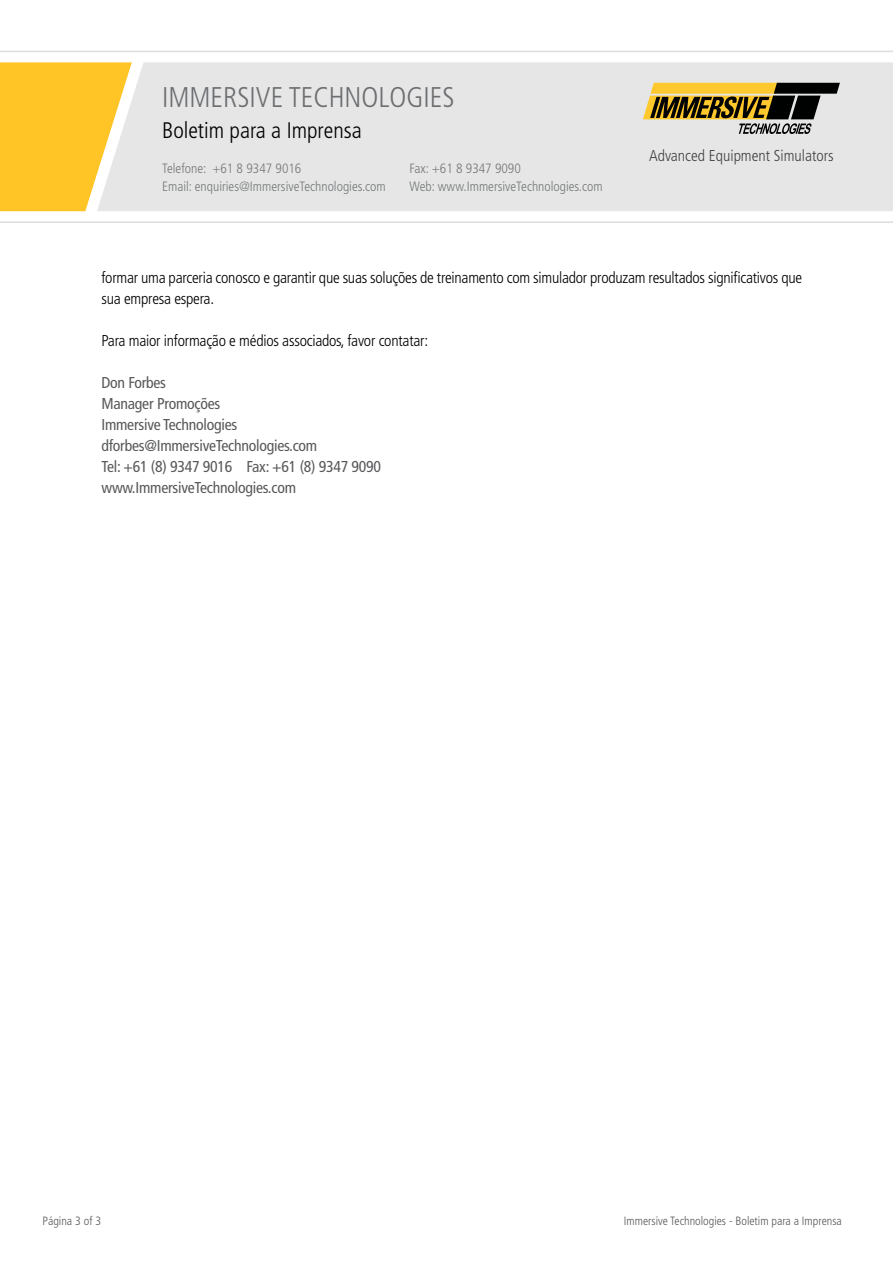
<style>
.page{position:relative;width:893px;height:1263px;background:#fff}
.page>*{position:absolute;margin:0;border:0;box-sizing:border-box;transform-origin:0 0}
.t1{font:300 condensed 28.5px "Frutiger";color:#6d6e71}
.t2{font:300 condensed 22.5px "Frutiger";color:#000}
.t3{font:300 condensed 22.5px "Frutiger LT Std";color:#000}
.t4{font:300 condensed 15.75px/21px "Frutiger LT Std";letter-spacing:-.015em;color:#000}
.t5{font:condensed 15.75px/21px "Frutiger LT Std";letter-spacing:-.015em;color:#58595b}
.t6{font:300 condensed 15.75px "Frutiger LT Std";color:#434345}
.t7{font:300 condensed 13.5px "Frutiger";color:#77787b}
.t8{font:300 condensed 13.5px "Frutiger LT Std";color:#77787b}
.t9{font:300 condensed 12px "Frutiger";color:#58595b}
</style>
<div class="page">
<div style="left:0;top:62px;width:97px;height:149px;background:#ffc425"></div>
<div style="left:97px;top:62px;width:796px;height:149px;background:#e5e6e5"></div>
<hr style="left:0;top:51px;width:893px;height:1px;background:#dcddde">
<hr style="left:0;top:221px;width:893px;height:2px;background:#dcddde">
<svg style="left:643px;top:83px;width:197px;height:51px;background:#998b60"></svg>
<h1 class="t1" style="left:162px;top:81px;width:294px">IMMERSIVE TECHNOLOGIES</h1>
<h2 class="t2" style="left:162px;top:118px;width:201px">Boletim para a Imprensa</h2>
<p class="t7" style="left:162px;top:161px;width:141px">Telefone: +61 8 9347 9016</p>
<p class="t7" style="left:410px;top:161px;width:113px">Fax: +61 8 9347 9090</p>
<p class="t7" style="left:162px;top:179px;width:225px">Email: enquiries@ImmersiveTechnologies.com</p>
<p class="t7" style="left:410px;top:179px;width:194px">Web: www.ImmersiveTechnologies.com</p>
<h2 class="t3" style="left:162px;top:118px;width:121px">Media Rele se</h2>
<p class="t8" style="left:162px;top:161px;width:131px">Phone: +61 8 9347 9016</p>
<p class="t6" style="left:649px;top:147px;width:186px">Advanced Equipment Simulators</p>
<p class="t4" style="left:101px;top:267px;width:702px">formar uma parceria conosco e garantir que suas soluções de treinamento com simulador produzam resultados significativos que sua empresa espera.</p>
<p class="t4" style="left:101px;top:330px;width:328px">Para maior informação e médios associados, favor contatar:</p>
<p class="t5" style="left:101px;top:372px;width:281px">Don Forbes<br>Manager Promoções<br>Immersive Technologies dforbes@ImmersiveTechnologies.com<br>Tel: +61 (8) 9347 9016 Fax: +61 (8) 9347 9090 www.ImmersiveTechnologies.com</p>
<p class="t9" style="left:43px;top:1214px;width:60px">Página 3 of 3</p>
<p class="t9" style="left:624px;top:1214px;width:220px">Immersive Technologies - Boletim para a Imprensa</p>
</div>
